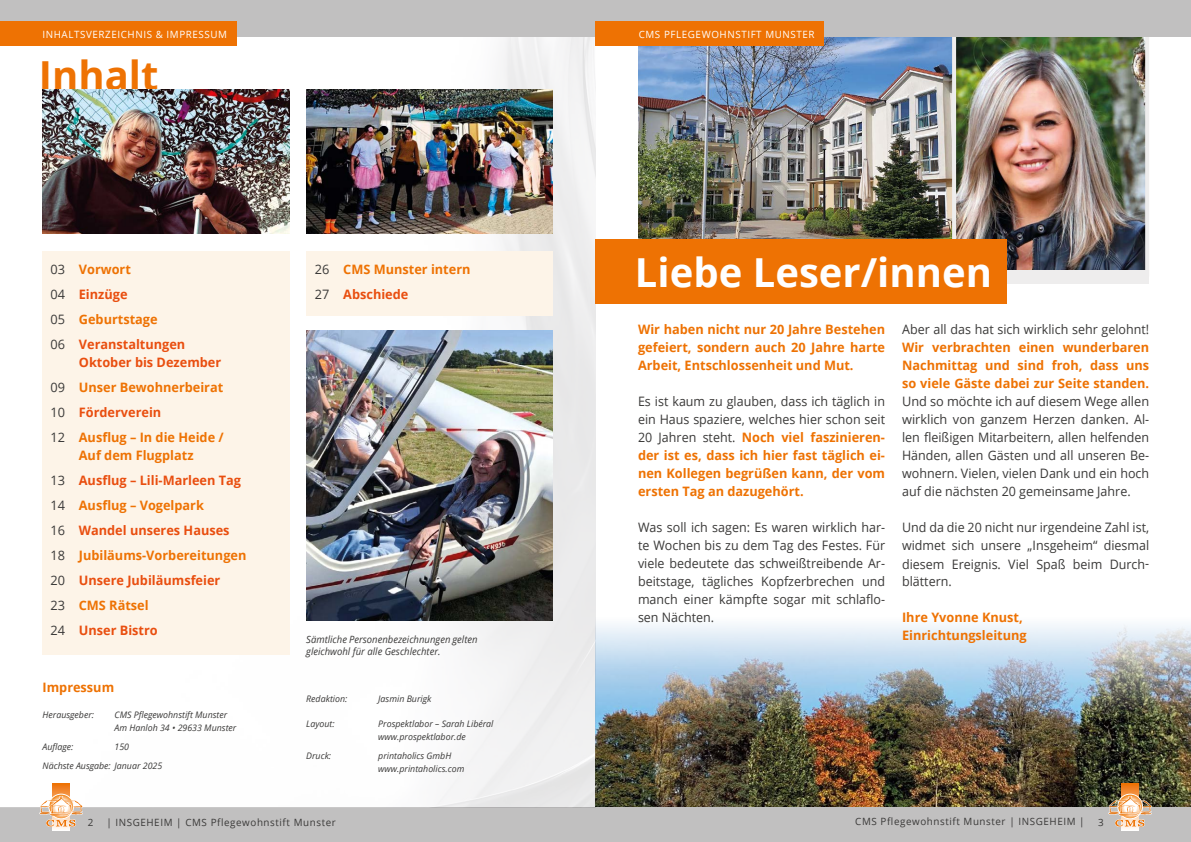
<style>
.page{position:relative;width:1191px;height:842px;background:#fff}
.page>*{position:absolute;margin:0;border:0;box-sizing:border-box;transform-origin:0 0}
.t1{font:700 40px "Open Sans";color:#fff}
.t2{font:700 40px "Open Sans";color:#ee7203}
.t3{font:700 13px/18px "Open Sans";color:#ee7203;text-align:justify}
.t4{font:13px/18px "Open Sans";color:#3a3938;text-align:justify;scale:.96 1}
.t5{font:13px/18px "Open Sans";color:#3a3938;text-align:justify}
.t6{font:700 13px/25px "Open Sans";color:#e94e0f}
.t7{font:10px "Open Sans";letter-spacing:.06em;color:#3a3938}
.t8{font:italic 10px/12px "Open Sans";color:#3a3938;scale:.95 1}
.t9{font:10px "Open Sans";letter-spacing:.06em;color:#fff}
.t10{font:italic 9px/13px "Open Sans";color:#3a3938}
.s1{font-weight:400;color:#3a3938}
.s2{color:#ee7203}
.s3{color:#e94e0f}
</style>
<div class="page">
<div style="left:0;top:807px;width:1191px;height:35px;background:#c1c0c0"></div>
<img style="left:596px;top:624px;width:595px;height:182px">
<img style="left:42px;top:36px;width:554px;height:771px">
<div style="left:306px;top:251px;width:247px;height:65px;background:#fdf4e8"></div>
<div style="left:43px;top:251px;width:247px;height:404px;background:#fdf4e8"></div>
<img style="left:638px;top:36px;width:314px;height:203px">
<img style="left:957px;top:36px;width:187px;height:234px">
<div style="left:952px;top:16px;width:197px;height:260px;border:4px solid #eeeded"></div>
<div style="left:0;top:0;width:1191px;height:36px;background:#c1c0c0"></div>
<div style="left:595px;top:22px;width:229px;height:24px;background:#ee7203"></div>
<div style="left:0;top:22px;width:236px;height:24px;background:#ee7203"></div>
<svg style="left:53px;top:784px;width:17px;height:46px"></svg>
<div style="left:49px;top:794px;width:25px;height:25px;border:1px solid #fff;border-radius:50%"></div>
<svg style="left:39px;top:796px;width:44px;height:31px"></svg>
<div style="left:596px;top:270px;width:553px;height:13px;background:#eeeded"></div>
<div style="left:595px;top:239px;width:411px;height:65px;background:#ee7203"></div>
<img style="left:43px;top:90px;width:246px;height:144px">
<img style="left:306px;top:90px;width:247px;height:144px">
<img style="left:306px;top:330px;width:247px;height:291px">
<svg style="left:1121px;top:784px;width:18px;height:46px"></svg>
<div style="left:1117px;top:794px;width:25px;height:25px;border:1px solid #fff;border-radius:50%"></div>
<svg style="left:1108px;top:796px;width:44px;height:31px"></svg>
<p class="t9" style="left:43px;top:27px;width:186px">INHALTSVERZEICHNIS &amp; IMPRESSUM</p>
<h1 class="t2" style="left:39px;top:47px;width:121px">Inhalt</h1>
<p class="t6" style="left:50px;top:257px;width:136px"><span class="s1">03</span> <span class="s2">Vorwort<br></span><span class="s1">04</span> Einzüge<br><span class="s1">05</span> <span class="s2">Geburtstage<br></span><span class="s1">06</span> Veranstaltungen</p>
<p class="t3" style="left:50px;top:350px;width:175px;line-height:25px;text-align:left;text-indent:28px"><span class="s3">Oktober bis Dezember<br></span><span class="s1">09</span> Unser Bewohnerbeirat<br><span class="s1">10</span> <span class="s3">Förderverein<br></span><span class="s1">12</span> Ausflug – In die Heide /</p>
<p class="t6" style="left:50px;top:443px;width:197px;text-indent:28px"><span class="s2">Auf dem Flugplatz<br></span><span class="s1">13</span> Ausflug – Lili-Marleen Tag<br><span class="s1">14</span> <span class="s2">Ausflug – Vogelpark<br></span><span class="s1">16</span> Wandel unseres Hauses<br><span class="s1">18</span> <span class="s2">Jubiläums-Vorbereitungen<br></span><span class="s1">20</span> Unsere Jubiläumsfeier<br><span class="s1">23</span> <span class="s2">CMS Rätsel<br></span><span class="s1">24</span> Unser Bistro</p>
<p class="t3" style="left:43px;top:678px;width:73px">Impressum</p>
<p class="t10" style="left:43px;top:708px;width:53px">Herausgeber:</p>
<p class="t10" style="left:115px;top:708px;width:123px">CMS Pflegewohnstift Munster<br>Am Hanloh 34 • 29633 Munster</p>
<p class="t10" style="left:43px;top:740px;width:32px">Auflage:</p>
<p class="t10" style="left:43px;top:737px;width:121px;line-height:19px;text-indent:72px">150<br>Nächste Ausgabe: Januar 2025</p>
<p class="t3" style="left:315px;top:257px;width:157px;line-height:25px"><span class="s1">26</span> CMS Munster intern<br><span class="s1">27</span> <span class="s3">Abschiede</span></p>
<p class="t8" style="left:306px;top:633px;width:182px">Sämtliche Personenbezeichnungen gelten gleichwohl für alle Geschlechter.</p>
<p class="t10" style="left:306px;top:692px;width:43px">Redaktion:</p>
<p class="t10" style="left:378px;top:692px;width:55px">Jasmin Burigk</p>
<p class="t10" style="left:306px;top:717px;width:30px">Layout:</p>
<p class="t10" style="left:378px;top:717px;width:117px">Prospektlabor – Sarah Libéral www.prospektlabor.de</p>
<p class="t10" style="left:306px;top:749px;width:26px">Druck:</p>
<p class="t10" style="left:378px;top:749px;width:88px">printaholics GmbH www.printaholics.com</p>
<p class="t9" style="left:639px;top:27px;width:177px">CMS PFLEGEWOHNSTIFT MUNSTER</p>
<h1 class="t1" style="left:635px;top:244px;width:358px">Liebe Leser/innen</h1>
<p class="t3" style="left:638px;top:320px;width:248px">Wir haben nicht nur 20 Jahre Bestehen gefeiert, sondern auch 20 Jahre harte Arbeit, Entschlossenheit und Mut.</p>
<p class="t3" style="left:638px;top:392px;width:248px"><span class="s1">Es ist kaum zu glauben, dass ich täglich in ein Haus spaziere, welches hier schon seit 20 Jahren steht.</span> Noch viel faszinieren&shy;der ist es, dass ich hier fast täglich ei&shy;nen Kollegen begrüßen kann, der vom ersten Tag an dazugehört.</p>
<p class="t4" style="left:638px;top:518px;width:259px">Was soll ich sagen: Es waren wirklich har&shy;te Wochen bis zu dem Tag des Festes. Für viele bedeutete das schweißtreibende Ar&shy;beitstage, tägliches Kopfzerbrechen und manch einer kämpfte sogar mit schlaflo&shy;sen Nächten.</p>
<p class="t4" style="left:902px;top:320px;width:259px">Aber all das hat sich wirklich sehr gelohnt!</p>
<p class="t3" style="left:902px;top:338px;width:248px">Wir verbrachten einen wunderbaren Nachmittag und sind froh, dass uns so viele Gäste dabei zur Seite standen.</p>
<p class="t5" style="left:902px;top:392px;width:248px">Und so möchte ich auf diesem Wege allen wirklich von ganzem Herzen danken. Al&shy;len fleißigen Mitarbeitern, allen helfenden Händen, allen Gästen und all unseren Be&shy;wohnern. Vielen, vielen Dank und ein hoch auf die nächsten 20 gemeinsame Jahre.</p>
<p class="t4" style="left:902px;top:518px;width:259px">Und da die 20 nicht nur irgendeine Zahl ist, widmet sich unsere „Insgeheim“ diesmal diesem Ereignis. Viel Spaß beim Durch&shy;blättern.</p>
<p class="t3" style="left:902px;top:608px;width:126px">Ihre Yvonne Knust,<br>Einrichtungsleitung</p>
<p class="t7" style="left:88px;top:815px;width:7px">2</p>
<p class="t7" style="left:106px;top:815px;width:231px">| INSGEHEIM | CMS Pflegewohnstift Munster</p>
<p class="t7" style="left:855px;top:814px;width:231px">CMS Pflegewohnstift Munster | INSGEHEIM |</p>
<p class="t7" style="left:1098px;top:815px;width:7px">3</p>
</div>
